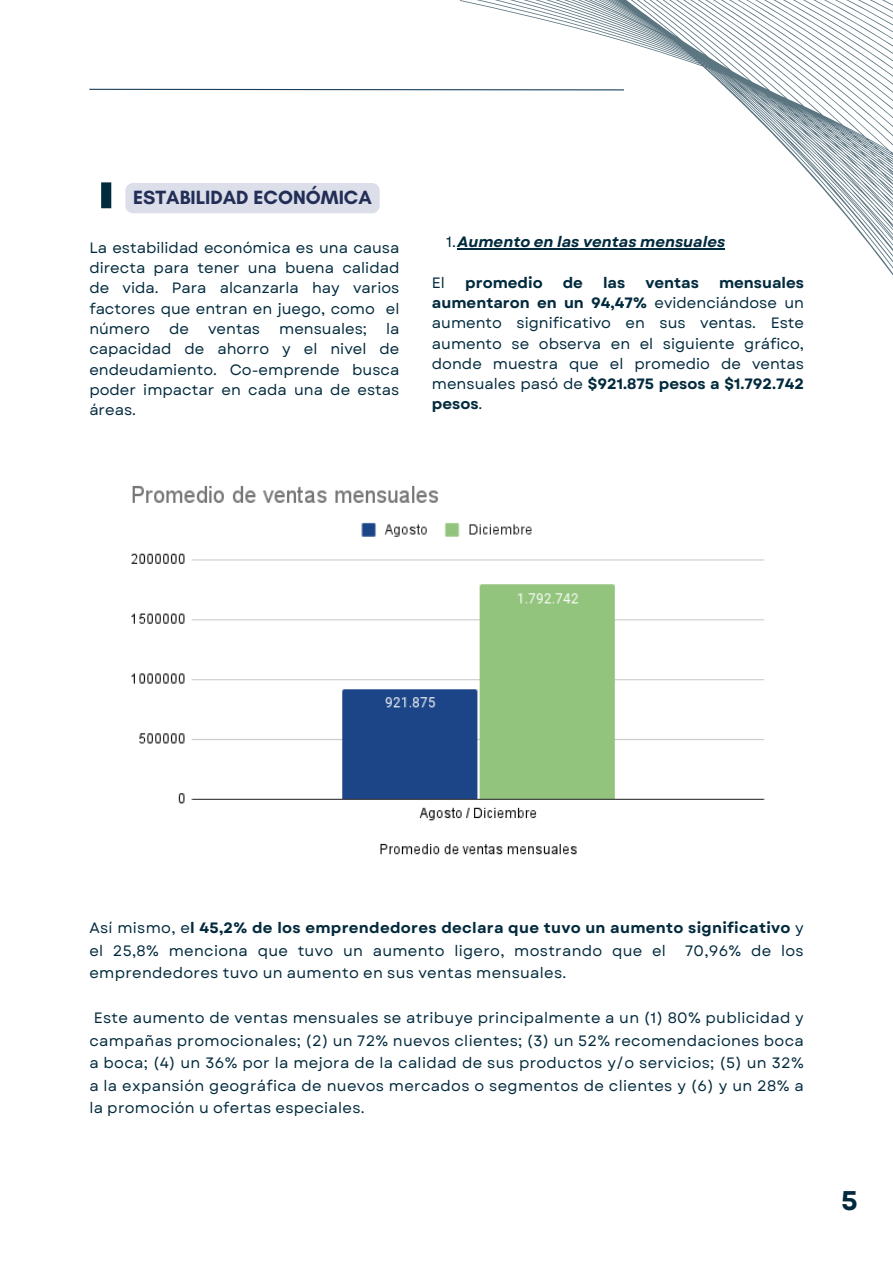
<style>
.page{position:relative;width:893px;height:1264px;background:#fff}
.page>*{position:absolute;margin:0;border:0;box-sizing:border-box;transform-origin:0 0}
.t1{font:700 27px "Garet";color:#022a3d}
.t2{font:700 19.5px "Glacial Indifference";color:#232e57}
.t3{font:15px/20.2px "Garet";color:#022a3d;text-align:justify}
.t4{font:15px/22.5px "Garet";letter-spacing:.02em;color:#022a3d}
.t5{font:italic 700 15px "Garet";color:#022a3d}
.t6{font:700 15px "Garet";color:#022a3d}
.s1{font-weight:400;font-style:normal}
.s2{font-weight:700}
</style>
<div class="page">
<svg style="left:89px;top:88px;width:365px;height:3px"></svg>
<div style="left:101px;top:182px;width:10px;height:26px;background:#022a3d"></div>
<img style="left:131px;top:485px;width:634px;height:370px">
<div style="left:125px;top:183px;width:254px;height:30px;background:#dcdfea;border-radius:8px"></div>
<svg style="left:454px;top:0;width:438px;height:581px"></svg>
<h1 class="t2" style="left:133px;top:185px;width:240px">ESTABILIDAD ECONÓMICA</h1>
<p class="t3" style="left:89px;top:238px;width:311px">La estabilidad económica es una causa directa para tener una buena calidad de vida. Para alcanzarla hay varios factores que entran en juego, como el número</p>
<p class="t3" style="left:89px;top:319px;width:311px;text-indent:297px">la capacidad de ahorro y el nivel de endeudamiento. Co-emprende busca poder impactar en cada una de estas áreas.</p>
<p class="t3" style="left:169px;top:319px;width:21px">de</p>
<p class="t3" style="left:208px;top:319px;width:54px">ventas</p>
<p class="t3" style="left:279px;top:319px;width:89px">mensuales;</p>
<p class="t5" style="left:446px;top:231px;width:280px"><span class="s1">1.</span>Aumento en las ventas mensuales</p>
<p class="t3" style="left:432px;top:272px;width:15px">El</p>
<p class="t6" style="left:465px;top:272px;width:79px">promedio</p>
<p class="t6" style="left:562px;top:272px;width:22px">de</p>
<p class="t6" style="left:603px;top:272px;width:24px">las</p>
<p class="t6" style="left:645px;top:272px;width:55px">ventas</p>
<p class="t3" style="left:432px;top:272px;width:373px;text-indent:287px"><span class="s2">mensuales aumentaron en un 94,47%</span> evidenciándose un aumento significativo en sus ventas. Este aumento se observa en el siguiente gráfico, donde muestra que el promedio de ventas mensuales pasó de <span class="s2">$921.875 pesos a $1.792.742 pesos</span>.</p>
<p class="t4" style="left:89px;top:916px;width:716px">Así mismo, e<span class="s2">l 45,2% de los emprendedores declara que tuvo un aumento significativo</span> y el 25,8% menciona que tuvo un aumento ligero, mostrando que el</p>
<p class="t3" style="left:685px;top:940px;width:120px">70,96% de los</p>
<p class="t4" style="left:89px;top:961px;width:478px">emprendedores tuvo un aumento en sus ventas mensuales.</p>
<p class="t3" style="left:89px;top:1006px;width:716px;line-height:22.5px">Este aumento de ventas mensuales se atribuye principalmente a un (1) 80% publicidad y campañas promocionales; (2) un 72% nuevos clientes; (3) un 52% recomendaciones boca a boca; (4) un 36% por la mejora de la calidad de sus productos y/o servicios; (5) un 32% a la expansión geográfica de nuevos mercados o segmentos de clientes y (6) y un 28% a la promoción u ofertas especiales.</p>
<p class="t1" style="left:841px;top:1181px;width:18px">5</p>
</div>
